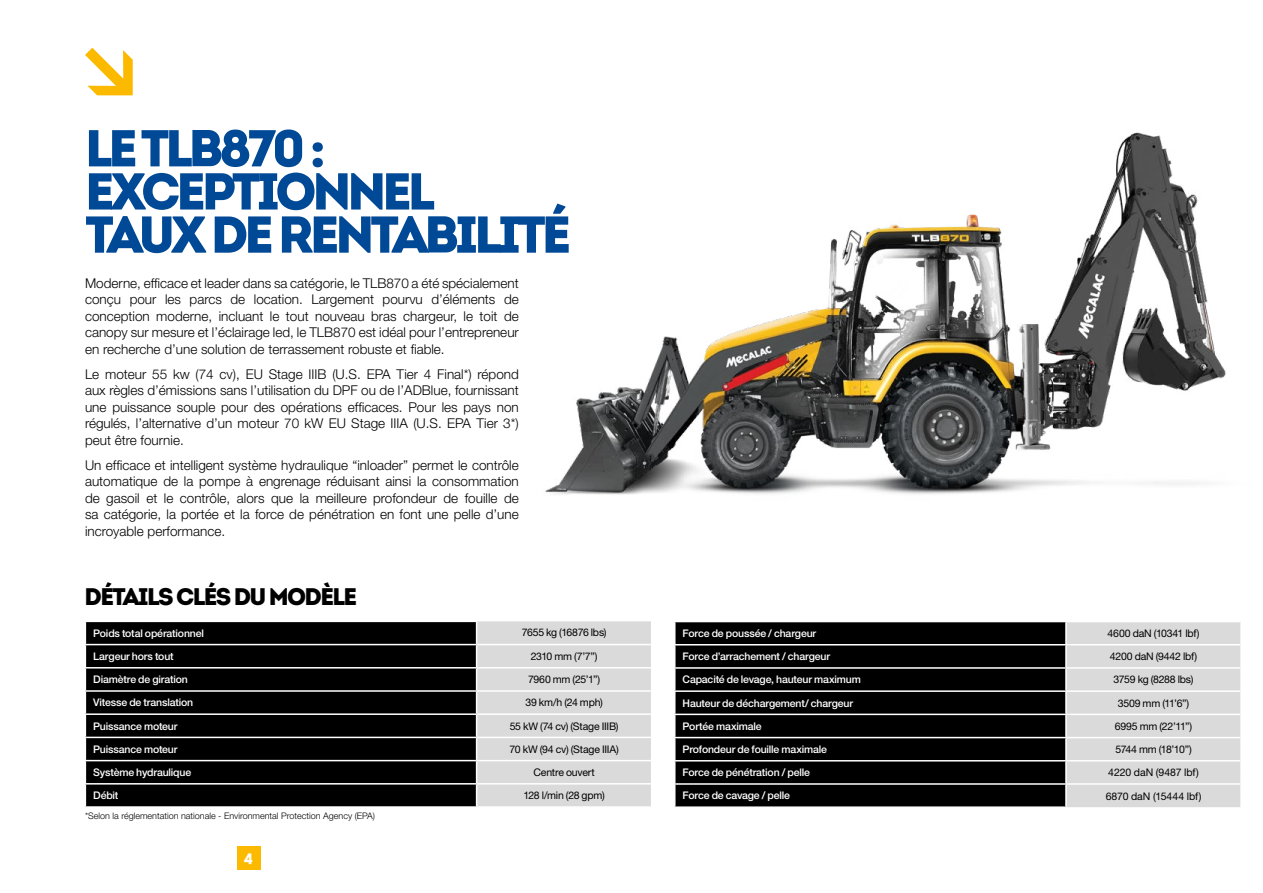
<style>
.page{position:relative;width:1263px;height:893px;background:#fff}
.page>*{position:absolute;margin:0;border:0;box-sizing:border-box;transform-origin:0 0}
.t1{font:900 51.75px/43.2px "Intro";letter-spacing:-.08em;color:#004996}
.t2{font:900 24px "Intro";letter-spacing:-.07em;color:#000}
.t3{font:900 15.45px "Intro";color:#fff}
.t4{font:300 13.5px/16.5px "Helvetica Neue LT Pro";color:#000;text-align:justify}
.t5{font:500 10.5px "Helvetica Neue LT Pro";letter-spacing:-.015em;color:#fff}
.t6{font:10.5px "Helvetica Neue LT Pro";letter-spacing:-.02em;color:#000}
.t7{font:10.5px "Helvetica Neue LT Pro";color:#000}
.t8{font:10.5px "Helvetica Neue LT Pro";letter-spacing:-.055em;color:#000}
.t9{font:300 9px "Helvetica Neue LT Pro";color:#000}
</style>
<div class="page">
<img style="left:545px;top:132px;width:681px;height:363px">
<svg style="left:85px;top:48px;width:48px;height:47px"></svg>
<div style="left:86px;top:622px;width:390px;height:184px;background:#000"></div>
<hr style="left:85px;top:644px;width:392px;height:1px;background:#fff">
<hr style="left:85px;top:667px;width:392px;height:1px;background:#fff">
<hr style="left:85px;top:690px;width:392px;height:2px;background:#fff">
<hr style="left:85px;top:713px;width:392px;height:2px;background:#fff">
<hr style="left:85px;top:737px;width:392px;height:1px;background:#fff">
<hr style="left:85px;top:760px;width:392px;height:1px;background:#fff">
<hr style="left:85px;top:783px;width:392px;height:1px;background:#fff">
<svg style="left:85px;top:622px;width:1px;height:163px"></svg>
<svg style="left:476px;top:621px;width:175px;height:185px;background:#dcdcdc"></svg>
<div style="left:675px;top:622px;width:390px;height:184px;background:#000"></div>
<div style="left:1067px;top:622px;width:173px;height:185px;background:#dadada"></div>
<hr style="left:674px;top:644px;width:392px;height:1px;background:#fff">
<hr style="left:1066px;top:644px;width:174px;height:1px;background:#fff">
<hr style="left:674px;top:667px;width:392px;height:2px;background:#fff">
<hr style="left:1066px;top:667px;width:174px;height:2px;background:#fff">
<hr style="left:674px;top:690px;width:392px;height:2px;background:#fff">
<hr style="left:1066px;top:690px;width:174px;height:2px;background:#fff">
<hr style="left:674px;top:714px;width:392px;height:1px;background:#fff">
<hr style="left:1066px;top:714px;width:174px;height:1px;background:#fff">
<hr style="left:674px;top:737px;width:392px;height:1px;background:#fff">
<hr style="left:1066px;top:737px;width:174px;height:1px;background:#fff">
<hr style="left:674px;top:760px;width:392px;height:1px;background:#fff">
<hr style="left:1066px;top:760px;width:174px;height:1px;background:#fff">
<hr style="left:674px;top:783px;width:392px;height:2px;background:#fff">
<hr style="left:1066px;top:783px;width:174px;height:2px;background:#fff">
<div style="left:237px;top:847px;width:23px;height:23px;background:#fbba00"></div>
<h1 class="t1" style="left:85px;top:126px;width:488px">LE TLB870 :<br>EXCEPTIONNEL<br>TAUX DE RENTABILITÉ</h1>
<p class="t4" style="left:85px;top:274px;width:435px">Moderne, efficace et leader dans sa catégorie, le TLB870 a été spécialement conçu pour les parcs de location. Largement pourvu d’éléments de conception moderne, incluant le tout nouveau bras chargeur, le toit de canopy sur mesure et l’éclairage led, le TLB870 est idéal pour l’entrepreneur en recherche d’une solution de terrassement robuste et fiable.</p>
<p class="t4" style="left:85px;top:365px;width:435px">Le moteur 55 kw (74 cv), EU Stage IIIB (U.S. EPA Tier 4 Final*) répond aux règles d’émissions sans l’utilisation du DPF ou de l’ADBlue, fournissant une puissance souple pour des opérations efficaces. Pour les pays non régulés, l’alternative d’un moteur 70 kW EU Stage IIIA (U.S. EPA Tier 3*) peut être fournie.</p>
<p class="t4" style="left:85px;top:456px;width:435px">Un efficace et intelligent système hydraulique “inloader” permet le contrôle automatique de la pompe à engrenage réduisant ainsi la consommation de gasoil et le contrôle, alors que la meilleure profondeur de fouille de sa catégorie, la portée et la force de pénétration en font une pelle d’une incroyable performance.</p>
<h2 class="t2" style="left:85px;top:581px;width:274px">DÉTAILS CLÉS DU MODÈLE</h2>
<p class="t5" style="left:93px;top:627px;width:112px">Poids total opérationnel</p>
<p class="t6" style="left:522px;top:626px;width:86px">7655 kg (16876 lbs)</p>
<p class="t5" style="left:93px;top:650px;width:82px">Largeur hors tout</p>
<p class="t6" style="left:531px;top:650px;width:68px">2310 mm (7’7”)</p>
<p class="t5" style="left:93px;top:673px;width:96px">Diamètre de giration</p>
<p class="t6" style="left:528px;top:673px;width:74px">7960 mm (25’1”)</p>
<p class="t5" style="left:93px;top:696px;width:101px">Vitesse de translation</p>
<p class="t6" style="left:525px;top:696px;width:79px">39 km/h (24 mph)</p>
<p class="t5" style="left:93px;top:719px;width:86px">Puissance moteur</p>
<p class="t6" style="left:510px;top:719px;width:110px">55 kW (74 cv) (Stage IIIB)</p>
<p class="t5" style="left:93px;top:743px;width:86px">Puissance moteur</p>
<p class="t6" style="left:509px;top:743px;width:111px">70 kW (94 cv) (Stage IIIA)</p>
<p class="t5" style="left:93px;top:766px;width:99px">Système hydraulique</p>
<p class="t6" style="left:533px;top:766px;width:63px">Centre ouvert</p>
<p class="t5" style="left:93px;top:789px;width:27px">Débit</p>
<p class="t6" style="left:523px;top:789px;width:83px">128 l/min (28 gpm)</p>
<p class="t9" style="left:85px;top:810px;width:291px">*Selon la réglementation nationale - Environmental Protection Agency (EPA)</p>
<p class="t3" style="left:244px;top:848px;width:11px">4</p>
<p class="t5" style="left:683px;top:627px;width:135px">Force de poussée / chargeur</p>
<p class="t6" style="left:1108px;top:627px;width:93px">4600 daN (10341 lbf)</p>
<p class="t5" style="left:683px;top:650px;width:149px">Force d’arrachement / chargeur</p>
<p class="t6" style="left:1110px;top:650px;width:89px">4200 daN (9442 lbf)</p>
<p class="t5" style="left:683px;top:673px;width:180px">Capacité de levage, hauteur maximum</p>
<p class="t6" style="left:1113px;top:673px;width:81px">3759 kg (8288 lbs)</p>
<p class="t5" style="left:683px;top:696px;width:172px">Hauteur de déchargement/ chargeur</p>
<p class="t6" style="left:1118px;top:696px;width:73px">3509 mm (11’6”)</p>
<p class="t5" style="left:683px;top:720px;width:81px">Portée maximale</p>
<p class="t6" style="left:1115px;top:720px;width:79px">6995 mm (22’11”)</p>
<p class="t5" style="left:683px;top:743px;width:146px">Profondeur de fouille maximale</p>
<p class="t8" style="left:1115px;top:743px;width:78px">5744 mm (18’10”)</p>
<p class="t5" style="left:683px;top:766px;width:129px">Force de pénétration / pelle</p>
<p class="t6" style="left:1108px;top:766px;width:92px">4220 daN (9487 lbf)</p>
<p class="t5" style="left:683px;top:789px;width:109px">Force de cavage / pelle</p>
<p class="t7" style="left:1106px;top:790px;width:97px">6870 daN (15444 lbf)</p>
</div>
